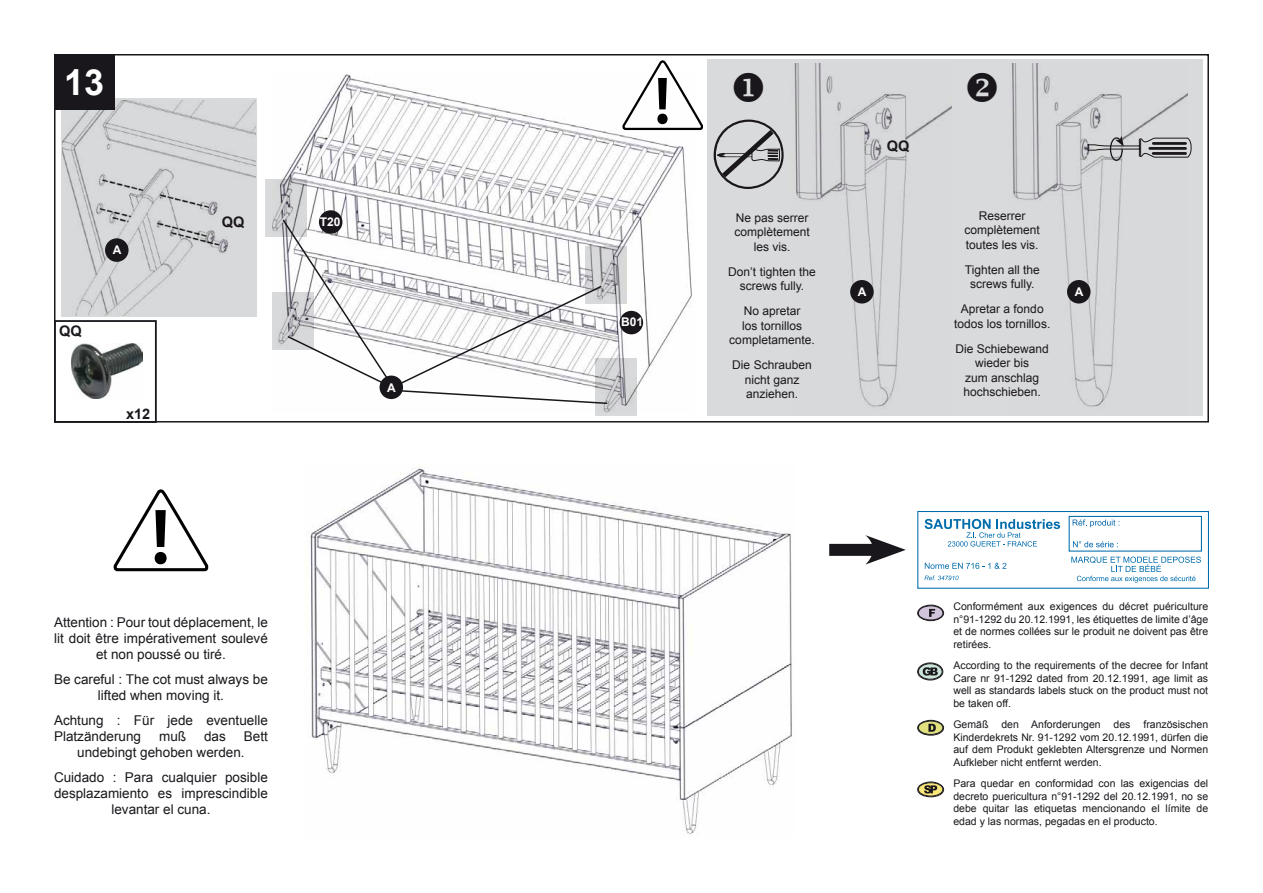
<style>
.page{position:relative;width:1263px;height:893px;background:#fff}
.page>*{position:absolute;margin:0;border:0;box-sizing:border-box;transform-origin:0 0}
.t1{font:600 79.2px "Myriad Pro";color:#000}
.t2{font:600 67.35px "Myriad Pro";color:#000}
.t3{font:700 36px "Arial";color:#fff}
.t4{font:700 14.55px "Arial";color:#1a171c}
.t5{font:13.5px/16.2px "Arial";color:#1a171c;text-align:center}
.t6{font:12px/14.4px "Arial";color:#1a171c;text-align:center}
.t7{font:700 12px "Arial";color:#fff}
.t8{font:10.5px/12.6px "Arial";color:#1a171c;text-align:justify}
</style>
<div class="page">
<div style="left:272px;top:292px;width:41px;height:57px;background:#d9dadb"></div>
<div style="left:595px;top:358px;width:42px;height:58px;background:#d9dadb"></div>
<div style="left:266px;top:179px;width:41px;height:58px;background:#d9dadb"></div>
<img style="left:62px;top:100px;width:193px;height:216px">
<div style="left:707px;top:60px;width:495px;height:356px;background:#d9dadb"></div>
<img style="left:273px;top:74px;width:419px;height:339px">
<svg style="left:113px;top:490px;width:96px;height:82px"></svg>
<img style="left:310px;top:468px;width:482px;height:368px">
<div style="left:829px;top:544px;width:53px;height:12px;background:#1a171c"></div>
<svg style="left:865px;top:535px;width:41px;height:30px"></svg>
<svg style="left:925px;top:519px;width:135px;height:28px"></svg>
<div style="left:1069px;top:516px;width:133px;height:36px;border:1px solid #006cac"></div>
<svg style="left:1072px;top:519px;width:47px;height:8px"></svg>
<svg style="left:1073px;top:541px;width:45px;height:6px"></svg>
<svg style="left:1071px;top:557px;width:130px;height:26px"></svg>
<svg style="left:924px;top:576px;width:34px;height:4px"></svg>
<div style="left:917px;top:511px;width:292px;height:78px;border:1px solid #006cac"></div>
<svg style="left:925px;top:563px;width:81px;height:6px"></svg>
<div style="left:917px;top:605px;width:27px;height:16px;border:1px solid #1a171c;border-radius:50%"></div>
<div style="left:918px;top:606px;width:25px;height:14px;background:#d2c5db;border-radius:50%"></div>
<div style="left:918px;top:605px;width:25px;height:15px;border:1px solid #1a171c;border-radius:50%"></div>
<svg style="left:929px;top:609px;width:6px;height:8px"></svg>
<div style="left:917px;top:663px;width:26px;height:17px;border:1px solid #1a171c;border-radius:50%"></div>
<svg style="left:918px;top:664px;width:24px;height:15px"></svg>
<div style="left:918px;top:663px;width:24px;height:17px;border:1px solid #1a171c;border-radius:50%"></div>
<svg style="left:923px;top:667px;width:15px;height:9px"></svg>
<div style="left:917px;top:720px;width:27px;height:15px;border:1px solid #1a171c;border-radius:50%"></div>
<div style="left:918px;top:721px;width:25px;height:13px;background:#e0e07f;border-radius:50%"></div>
<div style="left:918px;top:721px;width:25px;height:14px;border:1px solid #1a171c;border-radius:50%"></div>
<svg style="left:928px;top:724px;width:8px;height:8px"></svg>
<div style="left:917px;top:782px;width:27px;height:15px;border:1px solid #1a171c;border-radius:50%"></div>
<svg style="left:918px;top:783px;width:25px;height:13px"></svg>
<div style="left:918px;top:782px;width:25px;height:14px;border:1px solid #1a171c;border-radius:50%"></div>
<svg style="left:924px;top:785px;width:13px;height:8px"></svg>
<div style="left:54px;top:54px;width:60px;height:56px;background:#1a171c"></div>
<img style="left:794px;top:64px;width:158px;height:343px">
<img style="left:1012px;top:64px;width:175px;height:343px">
<div style="left:54px;top:320px;width:103px;height:103px;border:2px solid #1a171c"></div>
<div style="left:319px;top:210px;width:23px;height:24px;background:#1a171c;border-radius:50%"></div>
<div style="left:379px;top:376px;width:24px;height:23px;background:#1a171c;border-radius:50%"></div>
<svg style="left:398px;top:284px;width:211px;height:121px"></svg>
<div style="left:105px;top:238px;width:24px;height:24px;background:#1a171c;border-radius:50%"></div>
<svg style="left:281px;top:218px;width:108px;height:167px"></svg>
<svg style="left:1087px;top:136px;width:104px;height:26px"></svg>
<svg style="left:621px;top:60px;width:82px;height:71px"></svg>
<div style="left:850px;top:280px;width:24px;height:24px;background:#1a171c;border-radius:50%"></div>
<div style="left:1067px;top:280px;width:23px;height:24px;background:#1a171c;border-radius:50%"></div>
<svg style="left:714px;top:120px;width:70px;height:69px"></svg>
<img style="left:71px;top:344px;width:71px;height:54px">
<div style="left:620px;top:311px;width:23px;height:23px;background:#1a171c;border-radius:50%"></div>
<h3 class="t3" style="left:64px;top:58px;width:42px">13</h3>
<h3 class="t4" style="left:59px;top:321px;width:24px">QQ</h3>
<p class="t7" style="left:113px;top:242px;width:10px">A</p>
<h3 class="t4" style="left:126px;top:404px;width:26px">x12</h3>
<h1 class="t1" style="left:151px;top:486px;width:21px">!</h1>
<h3 class="t4" style="left:222px;top:212px;width:24px">QQ</h3>
<p class="t5" style="left:54px;top:614px;width:215px">Attention : Pour tout déplacement, le lit doit être impérativement soulevé et non poussé ou tiré.</p>
<p class="t5" style="left:54px;top:671px;width:215px">Be careful : The cot must always be lifted when moving it.</p>
<p class="t5" style="left:54px;top:712px;width:215px;text-align:left">Achtung : Für jede eventuelle<br>Platzänderung</p>
<p class="t5" style="left:159px;top:728px;width:28px">muß</p>
<p class="t5" style="left:204px;top:728px;width:23px">das</p>
<p class="t5" style="left:77px;top:728px;width:192px;text-align:left;text-indent:167px">Bett undebingt gehoben werden.</p>
<p class="t5" style="left:54px;top:769px;width:215px">Cuidado : Para cualquier posible desplazamiento es imprescindible levantar el cuna.</p>
<p class="t7" style="left:320px;top:214px;width:22px">T20</p>
<p class="t7" style="left:387px;top:379px;width:10px">A</p>
<h2 class="t2" style="left:654px;top:58px;width:114px">! <sup>◆</sup></h2>
<p class="t7" style="left:621px;top:314px;width:24px">B01</p>
<p class="t6" style="left:734px;top:210px;width:77px">Ne pas serrer complètement les vis.</p>
<p class="t6" style="left:728px;top:264px;width:89px">Don’t tighten the screws fully.</p>
<p class="t6" style="left:729px;top:304px;width:87px">No apretar<br>los tornillos completamente.</p>
<p class="t6" style="left:732px;top:358px;width:81px">Die Schrauben nicht ganz anziehen.</p>
<h3 class="t4" style="left:887px;top:136px;width:24px">QQ</h3>
<p class="t7" style="left:858px;top:284px;width:10px">A</p>
<p class="t6" style="left:964px;top:209px;width:77px">Reserrer complètement toutes les vis.</p>
<p class="t6" style="left:965px;top:263px;width:76px">Tighten all the screws fully.</p>
<p class="t6" style="left:954px;top:302px;width:98px">Apretar a fondo todos los tornillos.</p>
<p class="t6" style="left:955px;top:342px;width:95px">Die Schiebewand wieder bis<br>zum anschlag hochschieben.</p>
<p class="t7" style="left:1075px;top:284px;width:10px">A</p>
<p class="t8" style="left:953px;top:600px;width:256px">Conformément aux exigences du décret puériculture n°91-1292 du 20.12.1991, les étiquettes de limite d’âge et de normes collées sur le produit ne doivent pas être retirées.</p>
<p class="t8" style="left:953px;top:659px;width:256px">According to the requirements of the decree for Infant Care nr 91-1292 dated from 20.12.1991, age limit as well as standards labels stuck on the product must not be taken off.</p>
<p class="t8" style="left:953px;top:718px;width:256px">Gemäß den Anforderungen des französischen Kinderdekrets Nr. 91-1292 vom 20.12.1991, dürfen die auf dem Produkt geklebten Altersgrenze und Normen Aufkleber nicht entfernt werden.</p>
<p class="t8" style="left:953px;top:777px;width:256px">Para quedar en conformidad con las exigencias del decreto puericultura n°91-1292 del 20.12.1991, no se debe quitar las etiquetas mencionando el límite de edad y las normas, pegadas en el producto.</p>
</div>
